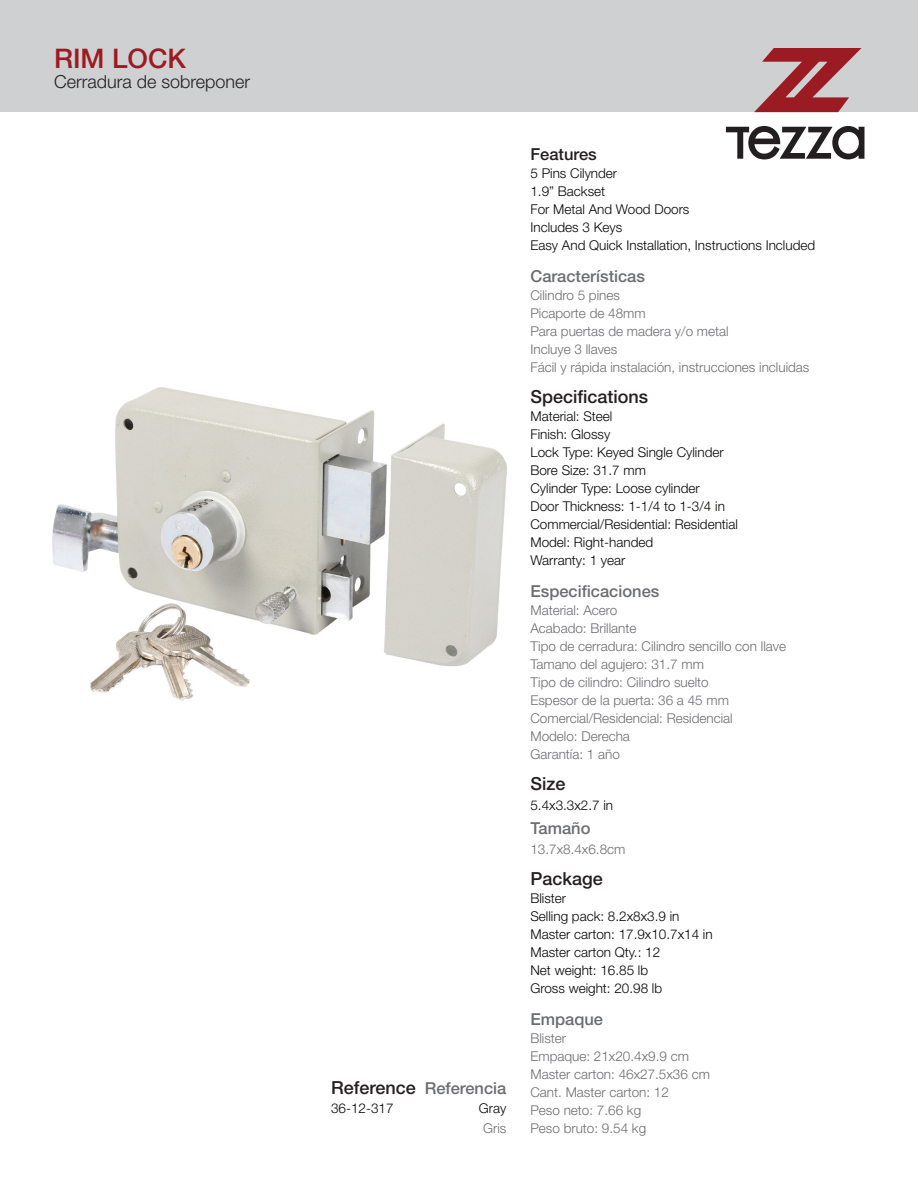
<style>
.page{position:relative;width:918px;height:1188px;background:#fff}
.page>*{position:absolute;margin:0;border:0;box-sizing:border-box;transform-origin:0 0}
.t1{font:500 27px "Helvetica Neue LT Pro";color:#9b1b22}
.t2{font:500 18px "Helvetica Neue LT Pro";color:#231f20}
.t3{font:300 18px "Helvetica Neue LT Pro";color:#231f20}
.t4{font:500 16.5px "Helvetica Neue LT Pro";color:#6c6d70}
.t5{font:500 16.5px "Helvetica Neue LT Pro";color:#231f20}
.t6{font:300 13.5px "Helvetica Neue LT Pro";color:#6c6d70}
.t7{font:300 13.5px "Helvetica Neue LT Pro";color:#040503}
.s1{font-size:18px;color:#231f20}
</style>
<div class="page">
<div style="left:0;top:0;width:918px;height:111px;background:#cfd0d2"></div>
<svg style="left:754px;top:48px;width:108px;height:64px"></svg>
<svg style="left:726px;top:126px;width:138px;height:33px"></svg>
<img style="left:53px;top:388px;width:453px;height:313px">
<p class="t1" style="left:54px;top:42px;width:134px">RIM LOCK</p>
<p class="t3" style="left:54px;top:70px;width:198px">Cerradura de sobreponer</p>
<p class="t4" style="left:331px;top:1078px;width:177px"><span class="s1">Reference</span> Referencia</p>
<p class="t7" style="left:331px;top:1100px;width:64px">36-12-317</p>
<p class="t7" style="left:479px;top:1100px;width:29px">Gray</p>
<p class="t6" style="left:483px;top:1120px;width:25px">Gris</p>
<p class="t5" style="left:530px;top:145px;width:68px">Features</p>
<p class="t7" style="left:530px;top:165px;width:88px">5 Pins Cilynder</p>
<p class="t7" style="left:530px;top:183px;width:76px">1.9” Backset</p>
<p class="t7" style="left:530px;top:201px;width:161px">For Metal And Wood Doors</p>
<p class="t7" style="left:530px;top:219px;width:93px">Includes 3 Keys</p>
<p class="t7" style="left:530px;top:237px;width:286px">Easy And Quick Installation, Instructions Included</p>
<p class="t4" style="left:530px;top:266px;width:116px">Características</p>
<p class="t6" style="left:530px;top:287px;width:91px">Cilindro 5 pines</p>
<p class="t6" style="left:530px;top:305px;width:117px">Picaporte de 48mm</p>
<p class="t6" style="left:530px;top:323px;width:200px">Para puertas de madera y/o metal</p>
<p class="t6" style="left:530px;top:341px;width:89px">Incluye 3 llaves</p>
<p class="t6" style="left:530px;top:359px;width:281px">Fácil y rápida instalación, instrucciones incluidas</p>
<p class="t2" style="left:530px;top:386px;width:119px">Specifications</p>
<p class="t7" style="left:530px;top:408px;width:84px">Material: Steel</p>
<p class="t7" style="left:530px;top:426px;width:81px">Finish: Glossy</p>
<p class="t7" style="left:530px;top:444px;width:195px">Lock Type: Keyed Single Cylinder</p>
<p class="t7" style="left:530px;top:462px;width:117px">Bore Size: 31.7 mm</p>
<p class="t7" style="left:530px;top:480px;width:171px">Cylinder Type: Loose cylinder</p>
<p class="t7" style="left:530px;top:498px;width:196px">Door Thickness: 1-1/4 to 1-3/4 in</p>
<p class="t7" style="left:530px;top:516px;width:209px">Commercial/Residential: Residential</p>
<p class="t7" style="left:530px;top:534px;width:124px">Model: Right-handed</p>
<p class="t7" style="left:530px;top:552px;width:97px">Warranty: 1 year</p>
<p class="t4" style="left:530px;top:581px;width:131px">Especificaciones</p>
<p class="t6" style="left:530px;top:602px;width:89px">Material: Acero</p>
<p class="t6" style="left:530px;top:620px;width:108px">Acabado: Brillante</p>
<p class="t6" style="left:530px;top:638px;width:257px">Tipo de cerradura: Cilindro sencillo con llave</p>
<p class="t6" style="left:530px;top:656px;width:175px">Tamano del agujero: 31.7 mm</p>
<p class="t6" style="left:530px;top:674px;width:180px">Tipo de cilindro: Cilindro suelto</p>
<p class="t6" style="left:530px;top:692px;width:200px">Espesor de la puerta: 36 a 45 mm</p>
<p class="t6" style="left:530px;top:710px;width:204px">Comercial/Residencial: Residencial</p>
<p class="t6" style="left:530px;top:728px;width:101px">Modelo: Derecha</p>
<p class="t6" style="left:530px;top:746px;width:91px">Garantía: 1 año</p>
<p class="t2" style="left:530px;top:773px;width:37px">Size</p>
<p class="t7" style="left:530px;top:797px;width:84px">5.4x3.3x2.7 in</p>
<p class="t4" style="left:530px;top:818px;width:62px">Tamaño</p>
<p class="t6" style="left:530px;top:841px;width:97px">13.7x8.4x6.8cm</p>
<p class="t2" style="left:530px;top:868px;width:74px">Package</p>
<p class="t7" style="left:530px;top:890px;width:37px">Blister</p>
<p class="t7" style="left:530px;top:908px;width:151px">Selling pack: 8.2x8x3.9 in</p>
<p class="t7" style="left:530px;top:926px;width:184px">Master carton: 17.9x10.7x14 in</p>
<p class="t7" style="left:530px;top:944px;width:131px">Master carton Qty.: 12</p>
<p class="t7" style="left:530px;top:962px;width:119px">Net weight: 16.85 lb</p>
<p class="t7" style="left:530px;top:980px;width:133px">Gross weight: 20.98 lb</p>
<p class="t4" style="left:530px;top:1009px;width:74px">Empaque</p>
<p class="t6" style="left:530px;top:1030px;width:37px">Blister</p>
<p class="t6" style="left:530px;top:1048px;width:160px">Empaque: 21x20.4x9.9 cm</p>
<p class="t6" style="left:530px;top:1066px;width:181px">Master carton: 46x27.5x36 cm</p>
<p class="t6" style="left:530px;top:1084px;width:140px">Cant. Master carton: 12</p>
<p class="t6" style="left:530px;top:1102px;width:112px">Peso neto: 7.66 kg</p>
<p class="t6" style="left:530px;top:1120px;width:117px">Peso bruto: 9.54 kg</p>
</div>
